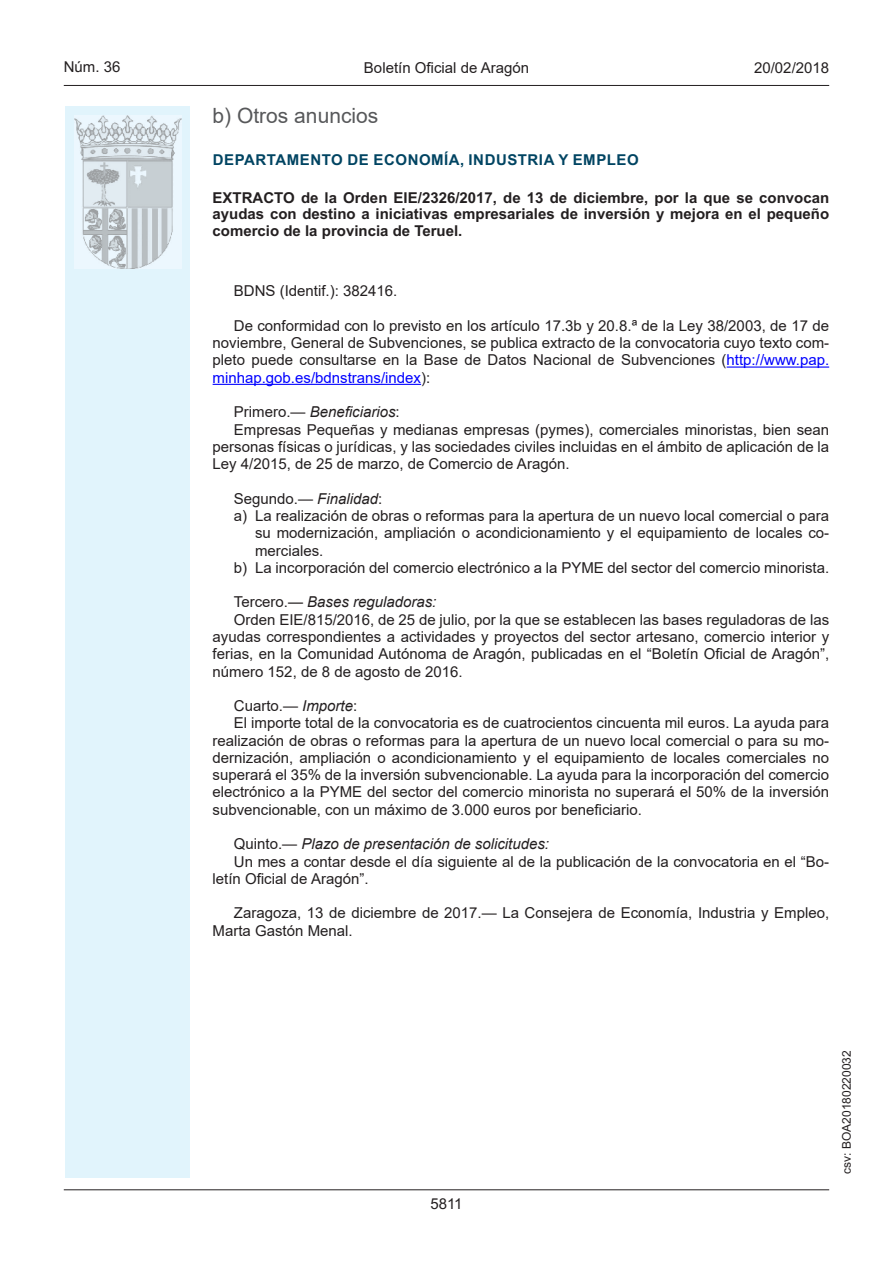
<style>
.page{position:relative;width:893px;height:1263px;background:#fff}
.page>*{position:absolute;margin:0;border:0;box-sizing:border-box;transform-origin:0 0}
.Sub_Seccion{font:21px "Arial";color:#57585a}
.inicio_de_parrafo{font:15px/17.2px "Arial";color:#231f20;text-align:justify}
.Sangrado_01{font:15px/17.2px "Arial";color:#231f20;text-align:justify}
.Titulo_text{font:700 15px/16.5px "Arial";color:#231f20;text-align:justify}
.inicio_de_parrafo-2{font:italic 15px "Arial";color:#231f20}
.emisor_text{font:700 15px "Arial";letter-spacing:.035em;color:#004462}
.estilo_head-c{font:15px "Arial";color:#231f20}
.estilo_head-d{font:15px "Arial MT2";color:#231f20}
.estilo_head-i{font:15px "Arial MT2";color:#231f20}
.numero_pagina{font:15px "Arial MT2";color:#231f20}
.estilo_head-i-2{font:12px "Arial MT2";color:#231f20}
.s1{color:#00f}
.s2{font-family:"Arial MT2"}
.s3{font-style:normal}
.s4{font-family:"Arial MT2";font-style:normal}
.s5{font-style:italic}
</style>
<div class="page">
<div style="left:65px;top:106px;width:125px;height:1072px;background:#e1f4fc"></div>
<img style="left:75px;top:115px;width:106px;height:153px">
<hr style="left:64px;top:85px;width:765px;height:1px;background:#231f20">
<hr style="left:64px;top:1189px;width:765px;height:1px;background:#231f20">
<hr style="left:727px;top:366px;width:102px;height:2px;background:#00f">
<hr style="left:213px;top:384px;width:208px;height:1px;background:#00f">
<p class="estilo_head-i" style="left:64px;top:57px;width:58px">Núm. 36</p>
<p class="estilo_head-c" style="left:364px;top:57px;width:167px">Boletín Oficial de Aragón</p>
<p class="estilo_head-d" style="left:754px;top:57px;width:77px">20/02/2018</p>
<p class="Sub_Seccion" style="left:213px;top:101px;width:167px">b) Otros anuncios</p>
<p class="emisor_text" style="left:213px;top:149px;width:427px">DEPARTAMENTO DE ECONOMÍA, INDUSTRIA Y EMPLEO</p>
<p class="Titulo_text" style="left:213px;top:189px;width:618px">EXTRACTO de la Orden EIE/2326/2017, de 13 de diciembre, por la que se convocan ayudas con destino a iniciativas empresariales de inversión y mejora en el pequeño comercio de la provincia de Teruel.</p>
<p class="inicio_de_parrafo" style="left:234px;top:282px;width:165px">BDNS (Identif.): 382416.</p>
<p class="inicio_de_parrafo" style="left:213px;top:317px;width:618px;text-indent:21px">De conformidad con lo previsto en los artículo 17.3b y 20.8.ª de la Ley 38/2003, de 17 de noviembre, General de Subvenciones, se publica extracto de la convocatoria cuyo texto com&shy;pleto puede consultarse en la Base de Datos Nacional de Subvenciones (<span class="s1">http://www.pap. minhap.gob.es/bdnstrans/index</span><span class="s2">):</span></p>
<p class="inicio_de_parrafo-2" style="left:234px;top:402px;width:167px"><span class="s3">Primero.—</span> Beneficiarios<span class="s4">:</span></p>
<p class="inicio_de_parrafo" style="left:213px;top:421px;width:618px;text-indent:21px">Empresas Pequeñas y medianas empresas (pymes), comerciales minoristas, bien sean personas físicas o jurídicas, y las sociedades civiles incluidas en el ámbito de aplicación de la Ley 4/2015, de 25 de marzo, de Comercio de Aragón.</p>
<p class="inicio_de_parrafo" style="left:234px;top:490px;width:150px">Segundo.— <span class="s5">Finalidad</span><span class="s2">:</span></p>
<p class="Sangrado_01" style="left:255px;top:507px;width:576px;text-indent:-21px">a) La realización de obras o reformas para la apertura de un nuevo local comercial o para su modernización, ampliación o acondicionamiento y el equipamiento de locales co&shy;merciales.</p>
<p class="Sangrado_01" style="left:234px;top:559px;width:597px">b) La incorporación del comercio electrónico a la PYME del sector del comercio minorista.</p>
<p class="inicio_de_parrafo-2" style="left:234px;top:592px;width:204px"><span class="s3">Tercero.</span>— Bases reguladoras:</p>
<p class="inicio_de_parrafo" style="left:213px;top:611px;width:618px;text-indent:21px">Orden EIE/815/2016, de 25 de julio, por la que se establecen las bases reguladoras de las ayudas correspondientes a actividades y proyectos del sector artesano, comercio interior y ferias, en la Comunidad Autónoma de Aragón, publicadas en el “Boletín Oficial de Aragón”, número 152, de 8 de agosto de 2016.</p>
<p class="inicio_de_parrafo" style="left:234px;top:697px;width:125px">Cuarto.— <span class="s5">Importe</span><span class="s2">:</span></p>
<p class="inicio_de_parrafo" style="left:213px;top:714px;width:618px;text-indent:21px">El importe total de la convocatoria es de cuatrocientos cincuenta mil euros. La ayuda para realización de obras o reformas para la apertura de un nuevo local comercial o para su mo&shy;dernización, ampliación o acondicionamiento y el equipamiento de locales comerciales no superará el 35% de la inversión subvencionable. La ayuda para la incorporación del comercio electrónico a la PYME del sector del comercio minorista no superará el 50% de la inversión subvencionable, con un máximo de 3.000 euros por beneficiario.</p>
<p class="inicio_de_parrafo-2" style="left:234px;top:834px;width:317px"><span class="s3">Quinto.—</span> Plazo de presentación de solicitudes:</p>
<p class="inicio_de_parrafo" style="left:213px;top:852px;width:618px;text-indent:21px">Un mes a contar desde el día siguiente al de la publicación de la convocatoria en el “Bo&shy;letín Oficial de Aragón”.</p>
<p class="inicio_de_parrafo" style="left:213px;top:904px;width:618px;text-indent:21px">Zaragoza, 13 de diciembre de 2017.— La Consejera de Economía, Industria y Empleo,<br>Marta Gastón Menal.</p>
<p class="numero_pagina" style="left:430px;top:1193px;width:34px">5811</p>
<p class="estilo_head-i-2" style="left:838px;top:1174px;width:125px;rotate:-90deg">csv: BOA20180220032</p>
</div>
